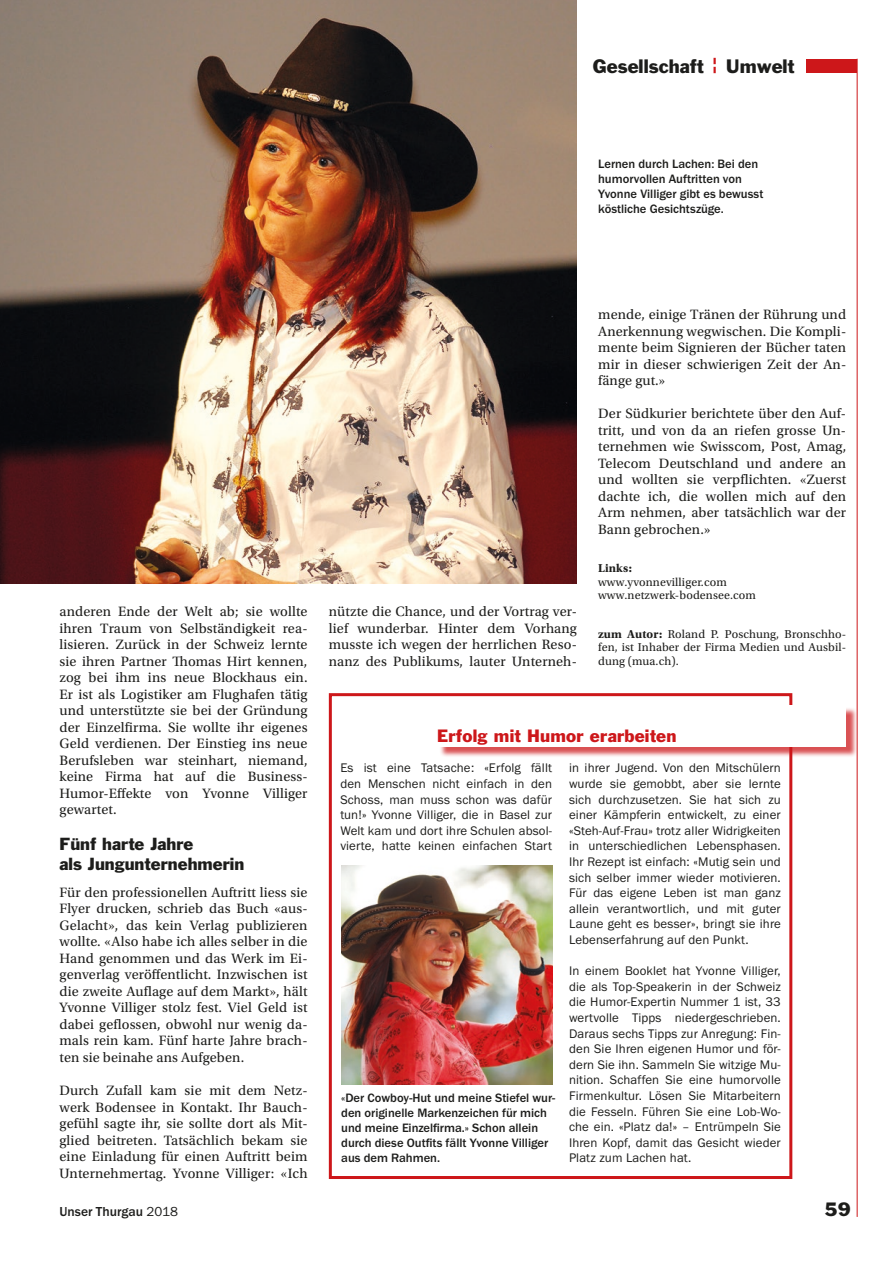
<style>
.page{position:relative;width:893px;height:1263px;background:#fff}
.page>*{position:absolute;margin:0;border:0;box-sizing:border-box;transform-origin:0 0}
.t1{font:18px "Franklin Gothic Std";color:#1d1d1b}
.t2{font:16.5px "Franklin Gothic Std";letter-spacing:.01em;color:#cd171a}
.t3{font:16.2px/19.5px "Franklin Gothic Std";color:#1d1d1b}
.t4{font:14.25px/16.5px "Utopia Std";letter-spacing:.01em;color:#1d1d1b;text-align:justify}
.t5{font:500 13.5px "Franklin Gothic URW";color:#1d1d1b}
.t6{font:12.9px/15.6px "Franklin Gothic URW Boo";letter-spacing:.01em;color:#1d1d1b;text-align:justify}
.t7{font:500 12.6px/15px "Franklin Gothic URW";color:#1d1d1b}
.t8{font:12px/13.5px "Utopia Std";letter-spacing:.01em;color:#1d1d1b}
.t9{font:700 12px "Utopia Std";letter-spacing:.01em;color:#1d1d1b}
.s1{font-family:"Franklin Gothic URW Boo";font-weight:400}
.s2{font-weight:700}
</style>
<div class="page">
<div style="left:806px;top:59px;width:51px;height:14px;background:#cd171a"></div>
<hr style="left:857px;top:59px;width:1px;height:1158px;background:#cd171a">
<div style="left:329px;top:693px;width:463px;height:486px;border:3px solid #cd171a"></div>
<div style="left:439px;top:707px;width:418px;height:50px;background:#cd171a;opacity:.75"></div>
<div style="left:437px;top:705px;width:409px;height:42px;background:#fff"></div>
<img style="left:341px;top:865px;width:212px;height:219px">
<img style="left:0;top:0;width:577px;height:583px">
<p class="t1" style="left:593px;top:54px;width:203px">Gesellschaft <sup>¦</sup> Umwelt</p>
<p class="t7" style="left:598px;top:156px;width:167px">Lernen durch Lachen: Bei den humorvollen Auftritten von<br>Yvonne Villiger gibt es bewusst köstliche Gesichtszüge.</p>
<p class="t4" style="left:60px;top:604px;width:250px">anderen Ende der Welt ab; sie wollte ihren Traum von Selbständigkeit rea&shy;lisieren. Zurück in der Schweiz lernte sie ihren Partner Thomas Hirt kennen, zog bei ihm ins neue Blockhaus ein.<br>Er ist als Logistiker am Flughafen tätig und unterstützte sie bei der Gründung der Einzelfirma. Sie wollte ihr eigenes Geld verdienen. Der Einstieg ins neue Berufsleben war steinhart, niemand, keine Firma hat auf die Business-Humor-Effekte von Yvonne Villiger gewartet.</p>
<p class="t3" style="left:60px;top:834px;width:186px">Fünf harte Jahre<br>als Jungunternehmerin</p>
<p class="t4" style="left:60px;top:884px;width:250px">Für den professionellen Auftritt liess sie Flyer drucken, schrieb das Buch «aus-Gelacht», das kein Verlag publizieren wollte. «Also habe ich alles selber in die Hand genommen und das Werk im Ei&shy;genverlag veröffentlicht. Inzwischen ist die zweite Auflage auf dem Markt», hält Yvonne Villiger stolz fest. Viel Geld ist dabei geflossen, obwohl nur wenig da&shy;mals rein kam. Fünf harte Jahre brach&shy;ten sie beinahe ans Aufgeben.</p>
<p class="t4" style="left:60px;top:1082px;width:250px">Durch Zufall kam sie mit dem Netz&shy;werk Bodensee in Kontakt. Ihr Bauch&shy;gefühl sagte ihr, sie sollte dort als Mit&shy;glied beitreten. Tatsächlich bekam sie eine Einladung für einen Auftritt beim Unternehmertag. Yvonne Villiger: «Ich</p>
<p class="t5" style="left:60px;top:1203px;width:120px">Unser Thurgau <span class="s1">2018</span></p>
<p class="t4" style="left:329px;top:604px;width:250px">nützte die Chance, und der Vortrag ver&shy;lief wunderbar. Hinter dem Vorhang musste ich wegen der herrlichen Reso&shy;nanz des Publikums, lauter Unterneh-</p>
<p class="t4" style="left:598px;top:307px;width:250px">mende, einige Tränen der Rührung und Anerkennung wegwischen. Die Kompli&shy;mente beim Signieren der Bücher taten mir in dieser schwierigen Zeit der An&shy;fänge gut.»</p>
<p class="t4" style="left:598px;top:406px;width:250px">Der Südkurier berichtete über den Auf&shy;tritt, und von da an riefen grosse Un&shy;ternehmen wie Swisscom, Post, Amag, Telecom Deutschland und andere an und wollten sie verpflichten. «Zuerst dachte ich, die wollen mich auf den Arm nehmen, aber tatsächlich war der Bann gebrochen.»</p>
<p class="t9" style="left:598px;top:561px;width:35px">Links:</p>
<p class="t8" style="left:598px;top:575px;width:159px">www.yvonnevilliger.com www.netzwerk-bodensee.com</p>
<p class="t8" style="left:598px;top:627px;width:250px;text-align:justify"><span class="s2">zum Autor:</span> Roland P. Poschung, Bronschho&shy;fen, ist Inhaber der Firma Medien und Ausbil&shy;dung (mua.ch).</p>
<p class="t2" style="left:437px;top:726px;width:241px">Erfolg mit Humor erarbeiten</p>
<p class="t6" style="left:340px;top:760px;width:213px">Es ist eine Tatsache: «Erfolg fällt den Menschen nicht einfach in den Schoss, man muss schon was dafür tun!» Yvonne Villiger, die in Basel zur Welt kam und dort ihre Schulen absol&shy;vierte, hatte keinen einfachen Start</p>
<p class="t6" style="left:569px;top:760px;width:213px">in ihrer Jugend. Von den Mitschülern wurde sie gemobbt, aber sie lernte sich durchzusetzen. Sie hat sich zu einer Kämpferin entwickelt, zu einer «Steh-Auf-Frau» trotz aller Widrigkeiten in unterschiedlichen Lebensphasen.<br>Ihr Rezept ist einfach: «Mutig sein und sich selber immer wieder motivieren.<br>Für das eigene Leben ist man ganz allein verantwortlich, und mit guter Laune geht es besser», bringt sie ihre Lebenserfahrung auf den Punkt.</p>
<p class="t6" style="left:569px;top:963px;width:213px">In einem Booklet hat Yvonne Villiger, die als Top-Speakerin in der Schweiz die Humor-Expertin Nummer 1 ist, 33 wertvolle Tipps niedergeschrieben.<br>Daraus sechs Tipps zur Anregung: Fin&shy;den Sie Ihren eigenen Humor und för&shy;dern Sie ihn. Sammeln Sie witzige Mu&shy;nition. Schaffen Sie eine humorvolle Firmenkultur. Lösen Sie Mitarbeitern die Fesseln. Führen Sie eine Lob-Wo&shy;che ein. «Platz da!» – Entrümpeln Sie Ihren Kopf, damit das Gesicht wieder Platz zum Lachen hat.</p>
<p class="t7" style="left:341px;top:1090px;width:215px">«Der Cowboy-Hut und meine Stiefel wur&shy;den originelle Markenzeichen für mich und meine Einzelfirma.» Schon allein durch diese Outfits fällt Yvonne Villiger aus dem Rahmen.</p>
<p class="t1" style="left:825px;top:1197px;width:27px">59</p>
</div>
